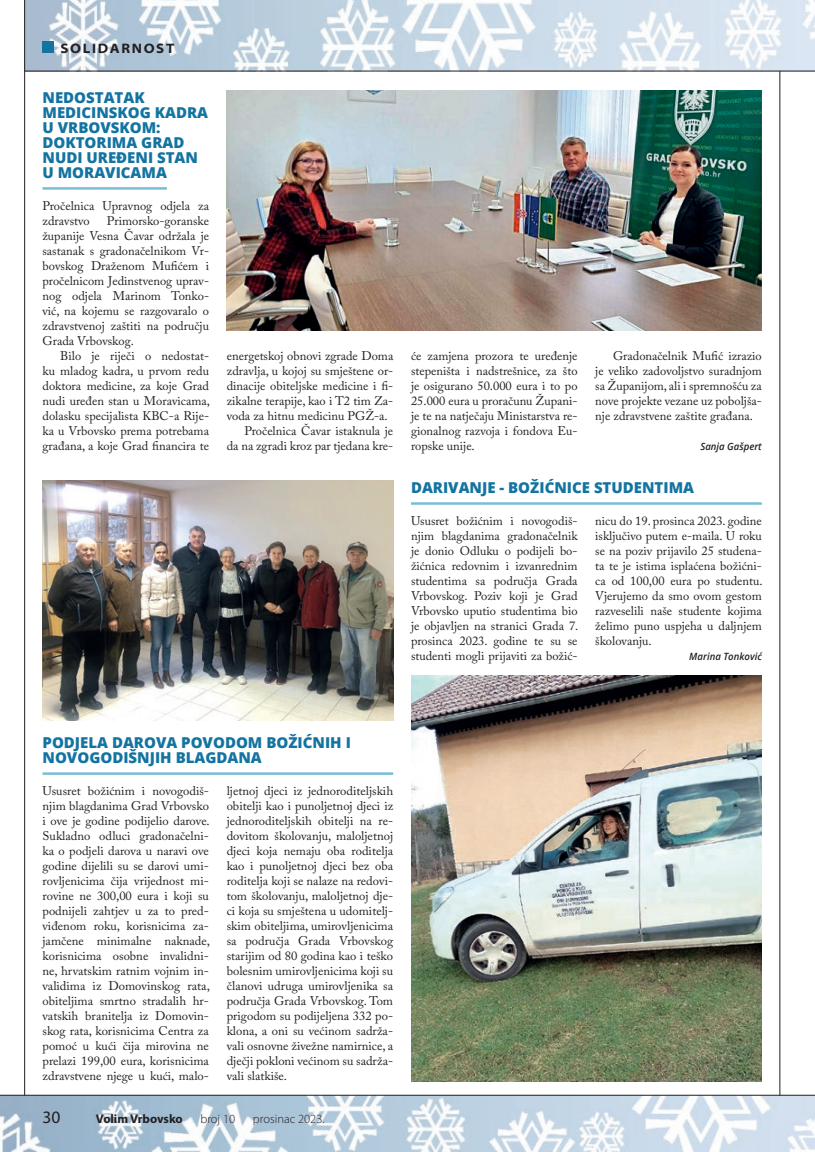
<style>
.page{position:relative;width:815px;height:1152px;background:#fff}
.page>*{position:absolute;margin:0;border:0;box-sizing:border-box;transform-origin:0 0}
.t1{font:17.5px "Myriad Pro";color:#231f20}
.t2{font:800 15px/15px "Open Sans";color:#1373a1}
.t3{font:700 semi-expanded 13.75px "Myriad Pro";letter-spacing:.12em;color:#231f20}
.t4{font:12.5px/15px "Adobe Caslon Pro";color:#231f20;text-align:justify}
.t5{font:300 12.5px "Myriad Pro";color:#231f20}
.t6{font:700 12.5px "Myriad Pro";color:#231f20}
.t7{font:italic 600 10px "Open Sans";color:#231f20;scale:.96 1}
</style>
<div class="page">
<img style="left:25px;top:0;width:790px;height:71px">
<img style="left:0;top:1096px;width:815px;height:56px">
<hr style="left:25px;top:71px;width:790px;height:1px;background:#231f20">
<hr style="left:24px;top:0;width:1px;height:1095px;background:#231f20">
<hr style="left:780px;top:71px;width:1px;height:1024px;background:#231f20">
<hr style="left:0;top:1095px;width:815px;height:1px;background:#231f20">
<div style="left:43px;top:42px;width:11px;height:11px;background:#1373a1"></div>
<hr style="left:411px;top:502px;width:351px;height:3px;background:#78bdd6">
<hr style="left:43px;top:187px;width:124px;height:3px;background:#78bdd6">
<hr style="left:43px;top:772px;width:350px;height:3px;background:#78bdd6">
<img style="left:227px;top:90px;width:535px;height:240px">
<img style="left:42px;top:480px;width:351px;height:240px">
<img style="left:411px;top:675px;width:351px;height:406px">
<p class="t3" style="left:61px;top:41px;width:115px">SOLIDARNOST</p>
<p class="t2" style="left:43px;top:89px;width:167px">NEDOSTATAK<br>MEDICINSKOG KADRA<br>U VRBOVSKOM:<br>DOKTORIMA GRAD<br>NUDI UREĐENI STAN<br>U MORAVICAMA</p>
<p class="t4" style="left:43px;top:198px;width:168px">Pročelnica Upravnog odjela za zdravstvo</p>
<p class="t4" style="left:43px;top:213px;width:168px;text-indent:64px">Primorsko-goranske županije Vesna Čavar održala je sastanak s gradonačelnikom Vr&shy;bovskog Draženom Mufićem i pročelnicom Jedinstvenog uprav&shy;nog odjela Marinom Tonko&shy;vić, na kojemu se razgovaralo o zdravstvenoj zaštiti na području Grada Vrbovskog.</p>
<p class="t4" style="left:43px;top:348px;width:169px;text-indent:18px">Bilo je riječi o nedostat&shy;ku mladog kadra, u prvom redu doktora medicine, za koje Grad nudi uređen stan u Moravicama, dolasku specijalista KBC-a Rije&shy;ka u Vrbovsko prema potrebama građana, a koje Grad financira te</p>
<p class="t4" style="left:227px;top:348px;width:168px">energetskoj obnovi zgrade Doma</p>
<p class="t4" style="left:227px;top:363px;width:168px">zdravlja, u kojoj su smještene or-</p>
<p class="t4" style="left:227px;top:378px;width:168px">dinacije obiteljske medicine i fi-</p>
<p class="t4" style="left:227px;top:393px;width:168px">zikalne terapije, kao i T2 tim Za-</p>
<p class="t4" style="left:227px;top:408px;width:162px">voda za hitnu medicinu PGŽ-a.</p>
<p class="t4" style="left:244px;top:423px;width:150px">Pročelnica Čavar istaknula je</p>
<p class="t4" style="left:227px;top:438px;width:168px">da na zgradi kroz par tjedana kre-</p>
<p class="t4" style="left:411px;top:348px;width:168px">će zamjena prozora te uređenje stepeništa i nadstrešnice, za što je osigurano 50.000 eura i to po 25.000 eura u proračunu Župani&shy;je te na natječaju Ministarstva re&shy;gionalnog razvoja i fondova Eu&shy;ropske unije.</p>
<p class="t4" style="left:595px;top:348px;width:168px;text-indent:18px">Gradonačelnik Mufić izrazio je veliko zadovoljstvo suradnjom sa Županijom, ali i spremnošću za nove projekte vezane uz poboljša&shy;nje zdravstvene zaštite građana.</p>
<p class="t7" style="left:700px;top:440px;width:65px">Sanja Gašpert</p>
<p class="t2" style="left:411px;top:479px;width:285px">DARIVANJE - BOŽIĆNICE STUDENTIMA</p>
<p class="t4" style="left:411px;top:513px;width:169px">Ususret božićnim i novogodiš&shy;njim blagdanima gradonačelnik je donio Odluku o podijeli bo&shy;žićnica redovnim i izvanrednim studentima sa područja Grada Vrbovskog. Poziv koji je Grad Vrbovsko uputio studentima bio je objavljen na stranici Grada 7. prosinca 2023. godine te su se studenti mogli prijaviti za božić-</p>
<p class="t4" style="left:595px;top:513px;width:169px">nicu do 19. prosinca 2023. godine isključivo putem e-maila. U roku se na poziv prijavilo 25 studena&shy;ta te je istima isplaćena božićni&shy;ca od 100,00 eura po studentu.<br>Vjerujemo da smo ovom gestom razveselili naše studente kojima želimo puno uspjeha u daljnjem školovanju.</p>
<p class="t7" style="left:689px;top:650px;width:77px">Marina Tonković</p>
<p class="t2" style="left:43px;top:734px;width:310px">PODJELA DAROVA POVODOM BOŽIĆNIH I<br>NOVOGODIŠNJIH BLAGDANA</p>
<p class="t4" style="left:43px;top:783px;width:169px">Ususret božićnim i novogodiš&shy;njim blagdanima Grad Vrbovsko i ove je godine podijelio darove.<br>Sukladno odluci gradonačelni&shy;ka o podjeli darova u naravi ove godine dijelili su se darovi umi&shy;rovljenicima čija vrijednost mi&shy;rovine ne 300,00 eura i koji su podnijeli zahtjev u za to pred&shy;viđenom roku, korisnicima za&shy;jamčene minimalne naknade, korisnicima osobne invalidni&shy;ne, hrvatskim ratnim vojnim in&shy;validima iz Domovinskog rata, obiteljima smrtno stradalih hr&shy;vatskih branitelja iz Domovin&shy;skog rata, korisnicima Centra za pomoć u kući čija mirovina ne prelazi 199,00 eura, korisnicima zdravstvene njege u kući, malo-</p>
<p class="t4" style="left:227px;top:783px;width:168px">ljetnoj djeci iz jednoroditeljskih obitelji kao i punoljetnoj djeci iz jednoroditeljskih obitelji na re&shy;dovitom školovanju, maloljetnoj djeci koja nemaju oba roditelja kao i punoljetnoj djeci bez oba roditelja koji se nalaze na redovi&shy;tom školovanju, maloljetnoj dje&shy;ci koja su smještena u udomitelj&shy;skim obiteljima, umirovljenicima sa područja Grada Vrbovskog starijim od 80 godina kao i teško bolesnim umirovljenicima koji su članovi udruga umirovljenika sa područja Grada Vrbovskog. Tom prigodom su podijeljena 332 po&shy;klona, a oni su većinom sadrža&shy;vali osnovne živežne namirnice, a dječji pokloni većinom su sadrža&shy;vali slatkiše.</p>
<h1 class="t1" style="left:43px;top:1107px;width:19px">30</h1>
<p class="t6" style="left:96px;top:1111px;width:88px">Volim Vrbovsko</p>
<p class="t5" style="left:201px;top:1111px;width:36px">broj 10</p>
<p class="t5" style="left:253px;top:1111px;width:73px">prosinac 2023.</p>
</div>
